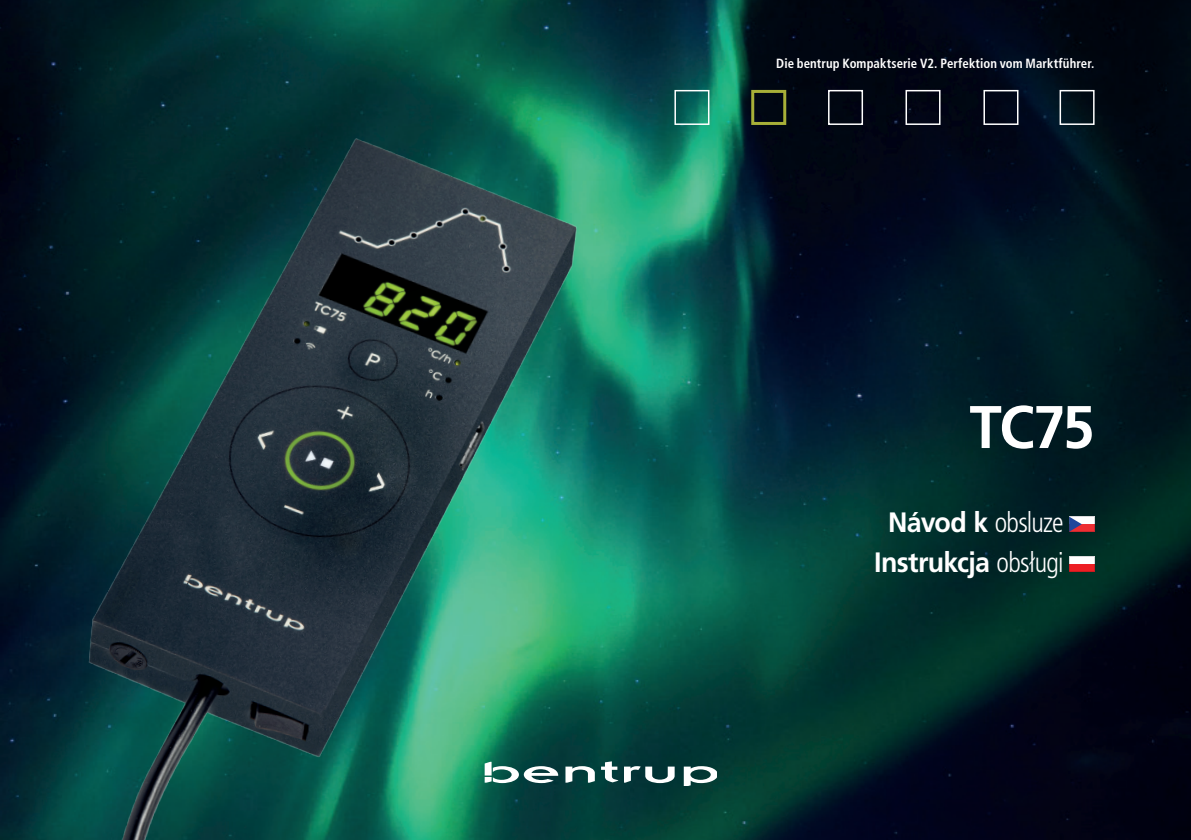
<style>
.page{position:relative;width:1191px;height:840px;background:#fff}
.page>*{position:absolute;margin:0;border:0;box-sizing:border-box;transform-origin:0 0}
.t1{font:700 60px "Frutiger LT Pro";color:#fff;scale:.96 1}
.t2{font:700 28px/40px "Frutiger LT Pro";letter-spacing:-.025em;color:#fff;text-align:center;scale:.96 1}
.t3{font:700 condensed 13.4px "Frutiger LT Pro";letter-spacing:.005em;color:#fff;scale:.96 1}
.s1{font-weight:300;font-stretch:condensed}
</style>
<div class="page">
<img style="left:0;top:0;width:1191px;height:839px">
<img style="left:52px;top:107px;width:548px;height:732px">
<svg style="left:565px;top:765px;width:30px;height:17px"></svg>
<svg style="left:601px;top:761px;width:17px;height:21px"></svg>
<svg style="left:624px;top:765px;width:50px;height:17px"></svg>
<svg style="left:684px;top:765px;width:33px;height:19px"></svg>
<svg style="left:484px;top:761px;width:74px;height:21px"></svg>
<div style="left:674px;top:90px;width:35px;height:35px;border:2px solid #fff"></div>
<div style="left:751px;top:90px;width:35px;height:35px;border:3px solid #a7af38"></div>
<div style="left:828px;top:90px;width:35px;height:35px;border:2px solid #fff"></div>
<div style="left:905px;top:90px;width:35px;height:35px;border:2px solid #fff"></div>
<div style="left:983px;top:90px;width:35px;height:35px;border:2px solid #fff"></div>
<div style="left:1059px;top:90px;width:35px;height:35px;border:2px solid #fff"></div>
<svg style="left:1069px;top:516px;width:25px;height:15px"></svg>
<svg style="left:1069px;top:556px;width:25px;height:15px"></svg>
<p class="t3" style="left:776px;top:56px;width:333px">Die bentrup Kompaktserie V2. Perfektion vom Marktführer.</p>
<h1 class="t1" style="left:969px;top:391px;width:132px">TC75</h1>
<h2 class="t2" style="left:874px;top:502px;width:199px">Návod k <span class="s1">obsluze<br></span>Instrukcja <span class="s1">obsługi</span></h2>
</div>
